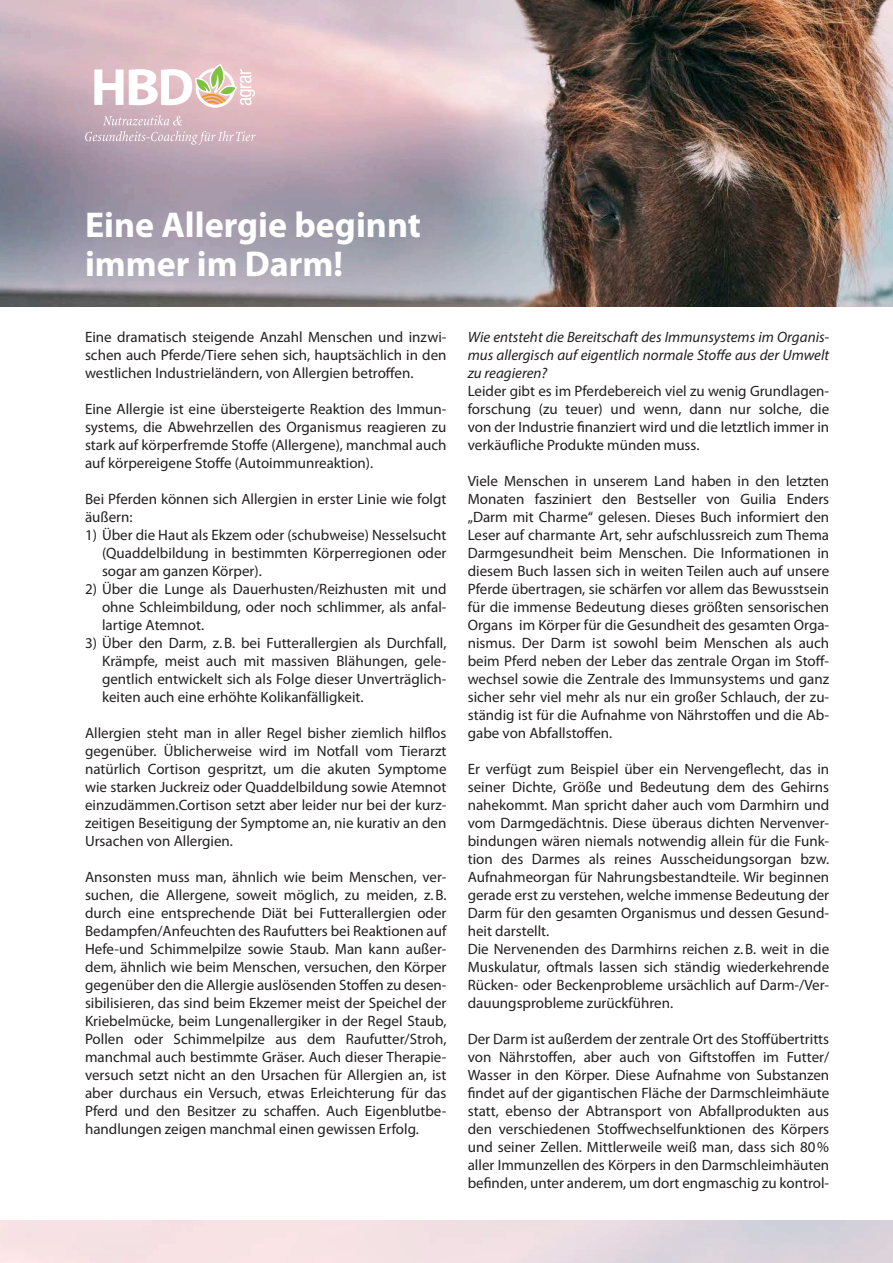
<style>
.page{position:relative;width:893px;height:1263px;background:#fff}
.page>*{position:absolute;margin:0;border:0;box-sizing:border-box;transform-origin:0 0}
.t1{font:700 36px/39px "Myriad Pro";color:#fff}
.t2{font:15px/18px "Myriad Pro";color:#231f20;text-align:justify}
.t3{font:italic 15px/18px "Myriad Pro";color:#231f20;text-align:justify}
</style>
<div class="page">
<img style="left:0;top:0;width:893px;height:306px">
<svg style="left:85px;top:115px;width:170px;height:30px"></svg>
<svg style="left:94px;top:64px;width:161px;height:44px"></svg>
<h1 class="t1" style="left:85px;top:205px;width:338px">Eine Allergie beginnt immer im Darm!</h1>
<p class="t2" style="left:85px;top:328px;width:363px">Eine dramatisch steigende Anzahl Menschen und inzwi&shy;schen auch Pferde/Tiere sehen sich, hauptsächlich in den westlichen Industrieländern, von Allergien betroffen.</p>
<p class="t2" style="left:85px;top:400px;width:363px">Eine Allergie ist eine übersteigerte Reaktion des Immun&shy;systems, die Abwehrzellen des Organismus reagieren zu stark auf körperfremde Stoffe (Allergene), manchmal auch auf körpereigene Stoffe (Autoimmunreaktion).</p>
<p class="t2" style="left:85px;top:490px;width:363px">Bei Pferden können sich Allergien in erster Linie wie folgt äußern:</p>
<p class="t2" style="left:102px;top:526px;width:346px;text-indent:-17px">1) Über die Haut als Ekzem oder (schubweise) Nesselsucht (Quaddelbildung in bestimmten Körperregionen oder sogar am ganzen Körper).</p>
<p class="t2" style="left:102px;top:580px;width:346px;text-indent:-17px">2) Über die Lunge als Dauerhusten/Reizhusten mit und ohne Schleimbildung, oder noch schlimmer, als anfal&shy;lartige Atemnot.</p>
<p class="t2" style="left:102px;top:634px;width:346px;text-indent:-17px">3) Über den Darm, z.B. bei Futterallergien als Durchfall, Krämpfe, meist auch mit massiven Blähungen, gele&shy;gentlich entwickelt sich als Folge dieser Unverträglich&shy;keiten auch eine erhöhte Kolikanfälligkeit.</p>
<p class="t2" style="left:85px;top:724px;width:363px">Allergien steht man in aller Regel bisher ziemlich hilflos gegenüber. Üblicherweise wird im Notfall vom Tierarzt natürlich Cortison gespritzt, um die akuten Symptome wie starken Juckreiz oder Quaddelbildung sowie Atemnot einzudämmen.Cortison setzt aber leider nur bei der kurz&shy;zeitigen Beseitigung der Symptome an, nie kurativ an den Ursachen von Allergien.</p>
<p class="t2" style="left:85px;top:868px;width:363px">Ansonsten muss man, ähnlich wie beim Menschen, ver&shy;suchen, die Allergene, soweit möglich, zu meiden, z.B. durch eine entsprechende Diät bei Futterallergien oder Bedampfen/Anfeuchten des Raufutters bei Reaktionen auf Hefe-und Schimmelpilze sowie Staub. Man kann außer&shy;dem, ähnlich wie beim Menschen, versuchen, den Körper gegenüber den die Allergie auslösenden Stoffen zu desen&shy;sibilisieren, das sind beim Ekzemer meist der Speichel der Kriebelmücke, beim Lungenallergiker in der Regel Staub, Pollen oder Schimmelpilze aus dem Raufutter/Stroh, manchmal auch bestimmte Gräser. Auch dieser Therapie&shy;versuch setzt nicht an den Ursachen für Allergien an, ist aber durchaus ein Versuch, etwas Erleichterung für das Pferd und den Besitzer zu schaffen. Auch Eigenblutbe&shy;handlungen zeigen manchmal einen gewissen Erfolg.</p>
<p class="t3" style="left:468px;top:328px;width:363px">Wie entsteht die Bereitschaft des Immunsystems im Organis&shy;mus allergisch auf eigentlich normale Stoffe aus der Umwelt zu reagieren?</p>
<p class="t2" style="left:468px;top:382px;width:363px">Leider gibt es im Pferdebereich viel zu wenig Grundlagen&shy;forschung (zu teuer) und wenn, dann nur solche, die von der Industrie finanziert wird und die letztlich immer in verkäufliche Produkte münden muss.</p>
<p class="t2" style="left:468px;top:472px;width:363px">Viele Menschen in unserem Land haben in den letzten Monaten fasziniert den Bestseller von Guilia Enders „Darm mit Charme“ gelesen. Dieses Buch informiert den Leser auf charmante Art, sehr aufschlussreich zum Thema Darmgesundheit beim Menschen. Die Informationen in diesem Buch lassen sich in weiten Teilen auch auf unsere Pferde übertragen, sie schärfen vor allem das Bewusstsein für die immense Bedeutung dieses größten sensorischen Organs im Körper für die Gesundheit des gesamten Orga&shy;nismus. Der Darm ist sowohl beim Menschen als auch beim Pferd neben der Leber das zentrale Organ im Stoff&shy;wechsel sowie die Zentrale des Immunsystems und ganz sicher sehr viel mehr als nur ein großer Schlauch, der zu&shy;ständig ist für die Aufnahme von Nährstoffen und die Ab&shy;gabe von Abfallstoffen.</p>
<p class="t2" style="left:468px;top:760px;width:363px;text-align:left">Er verfügt zum Beispiel über ein Nervengeflecht, das in seiner Dichte, Größe und Bedeutung dem des Gehirns nahekommt. Man spricht daher auch vom Darmhirn und vom Darmgedächtnis. Diese überaus dichten Nervenver&shy;bindungen wären niemals notwendig allein für die Funk&shy;tion des Darmes als reines Ausscheidungsorgan bzw.<br>Aufnahmeorgan für Nahrungsbestandteile. Wir beginnen gerade erst zu verstehen, welche immense Bedeutung der Darm für den gesamten Organismus und dessen Gesund&shy;heit darstellt.<br>Die Nervenenden des Darmhirns reichen z.B. weit in die Muskulatur, oftmals lassen sich ständig wiederkehrende Rücken- oder Beckenprobleme ursächlich auf Darm-/Ver&shy;dauungsprobleme zurückführen.</p>
<p class="t2" style="left:468px;top:1030px;width:363px">Der Darm ist außerdem der zentrale Ort des Stoffübertritts von Nährstoffen, aber auch von Giftstoffen im Futter/ Wasser in den Körper. Diese Aufnahme von Substanzen findet auf der gigantischen Fläche der Darmschleimhäute statt, ebenso der Abtransport von Abfallprodukten aus den verschiedenen Stoffwechselfunktionen des Körpers und seiner Zellen. Mittlerweile weiß man, dass sich 80% aller Immunzellen des Körpers in den Darmschleimhäuten befinden, unter anderem, um dort engmaschig zu kontrol-</p>
</div>
